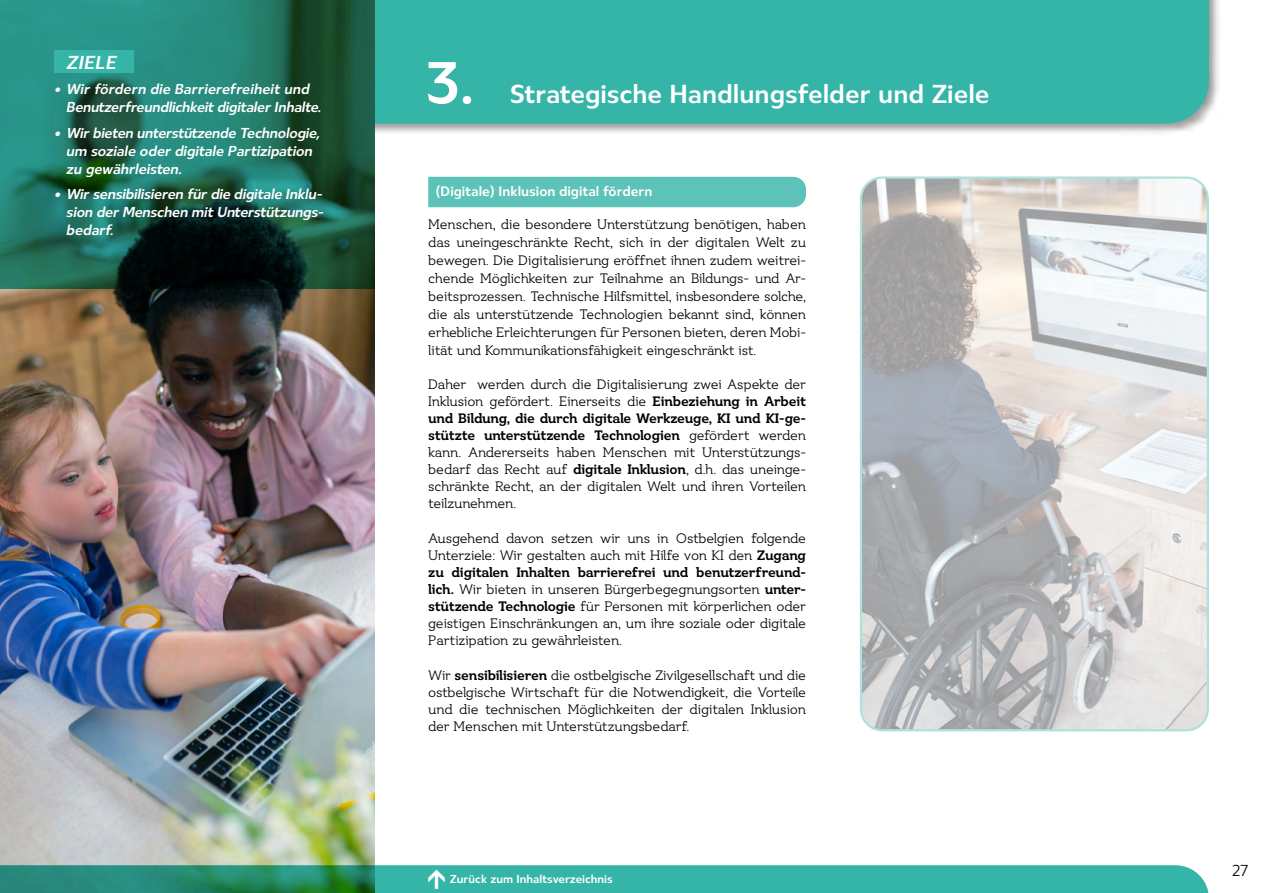
<style>
.page{position:relative;width:1263px;height:893px;background:#fff}
.page>*{position:absolute;margin:0;border:0;box-sizing:border-box;transform-origin:0 0}
.t1{font:700 61.5px "Ostbe Sans";color:#fff}
.t2{font:700 27px "Ostbe Sans";color:#fff}
.t3{font:italic 700 19.5px "Ostbe Sans";color:#fff}
.t4{font:16.5px "Ostbe Sans";color:#000}
.t5{font:italic 700 15px/18px "Ostbe Sans";color:#fff}
.t6{font:14.25px/17.1px "Ostbe Serif";letter-spacing:-.02em;color:#000;text-align:justify}
.t7{font:700 14.25px "Ostbe Sans";color:#fff}
.t8{font:700 12px "Ostbe Sans";color:#fff}
.s1{font-weight:700}
</style>
<div class="page">
<div style="left:0;top:0;width:1220px;height:135px;background:#000;opacity:.4"></div>
<div style="left:374px;top:0;width:835px;height:124px;background:#35b5a7"></div>
<img style="left:0;top:289px;width:374px;height:576px">
<svg style="left:0;top:0;width:374px;height:289px;background:#1d6555"></svg>
<div style="left:428px;top:177px;width:378px;height:30px;background:#5dc3b8"></div>
<div style="left:54px;top:50px;width:79px;height:23px;background:#35b5a7"></div>
<img style="left:863px;top:179px;width:343px;height:551px">
<div style="left:860px;top:176px;width:349px;height:555px;border:2px solid #35b5a7;border-radius:21px"></div>
<svg style="left:0;top:865px;width:1209px;height:28px;background:#33a895"></svg>
<h3 class="t3" style="left:66px;top:51px;width:56px">ZIELE</h3>
<p class="t5" style="left:66px;top:81px;width:260px;text-indent:-12px">• Wir fördern die Barrierefreiheit und<br>BenutzerfreundlichkeitdigitalerInhalte.</p>
<p class="t5" style="left:66px;top:124px;width:258px;text-indent:-12px">• Wirbieten unterstützende Technologie, um soziale oderdigitale Partizipation zu gewährleisten.</p>
<p class="t5" style="left:66px;top:186px;width:262px;text-align:justify;text-indent:-12px">• Wirsensibilisieren fürdie digitale Inklu&shy;sion derMenschen mitUnterstützungs&shy;bedarf.</p>
<h1 class="t1" style="left:425px;top:48px;width:51px">3.</h1>
<h2 class="t2" style="left:510px;top:79px;width:481px">Strategische Handlungsfelder und Ziele</h2>
<p class="t7" style="left:436px;top:184px;width:218px">(Digitale) Inklusion digital fördern</p>
<p class="t6" style="left:428px;top:216px;width:379px;line-height:18px">Menschen, die besondere Unterstützung benötigen, haben das uneingeschränkte Recht, sich in der digitalen Welt zu bewegen. Die Digitalisierung eröffnet ihnen zudem weitrei&shy;chende Möglichkeiten zur Teilnahme an Bildungs- und Ar&shy;beitsprozessen. Technische Hilfsmittel, insbesondere solche, die als unterstützende Technologien bekannt sind, können erhebliche Erleichterungen für Personen bieten, deren Mobi&shy;lität und Kommunikationsfähigkeit eingeschränkt ist.</p>
<p class="t6" style="left:428px;top:376px;width:379px">Daher werden durch die Digitalisierung zwei Aspekte der Inklusion gefördert. Einerseits die <span class="s1">Einbeziehung in Arbeit und Bildung, die durch digitale Werkzeuge, KI und KI-ge&shy;stützte unterstützende Technologien</span> gefördert werden kann. Andererseits haben Menschen mit Unterstützungs&shy;bedarf das Recht auf <span class="s1">digitale Inklusion</span>, d.h. das uneinge&shy;schränkte Recht, an der digitalen Welt und ihren Vorteilen teilzunehmen.</p>
<p class="t6" style="left:428px;top:530px;width:379px">Ausgehend davon setzen wir uns in Ostbelgien folgende Unterziele: Wir gestalten auch mit Hilfe von KI den <span class="s1">Zugang zu digitalen Inhalten barrierefrei und benutzerfreund&shy;lich.</span> Wir bieten in unseren Bürgerbegegnungsorten <span class="s1">unter&shy;stützende Technologie</span> für Personen mit körperlichen oder geistigen Einschränkungen an, um ihre soziale oder digitale Partizipation zu gewährleisten.</p>
<p class="t6" style="left:428px;top:667px;width:379px">Wir <span class="s1">sensibilisieren</span> die ostbelgische Zivilgesellschaft und die ostbelgische Wirtschaft für die Notwendigkeit, die Vorteile und die technischen Möglichkeiten der digitalen Inklusion der Menschen mit Unterstützungsbedarf.</p>
<p class="t8" style="left:450px;top:872px;width:165px">Zurück zum Inhaltsverzeichnis</p>
<p class="t4" style="left:1232px;top:861px;width:18px">27</p>
</div>
